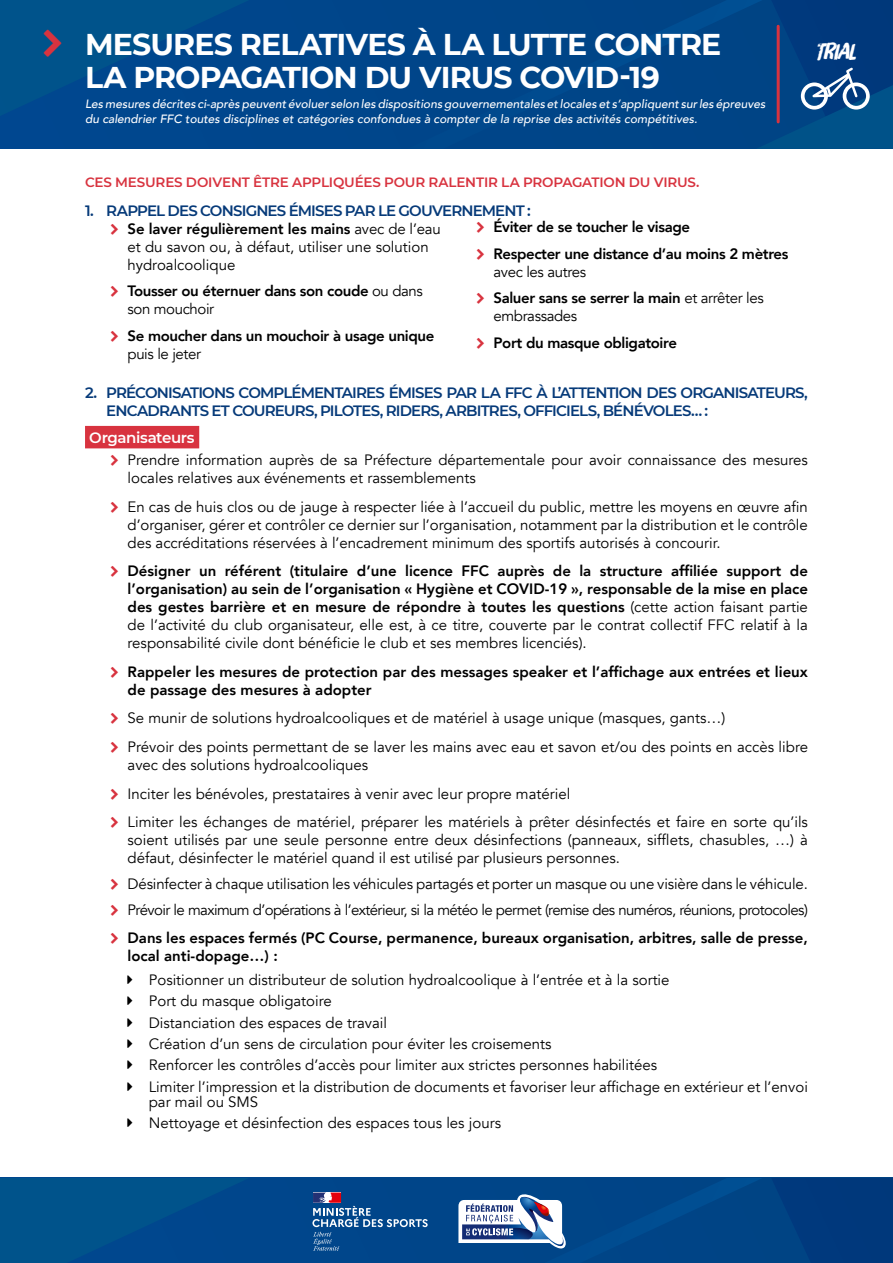
<style>
.page{position:relative;width:893px;height:1263px;background:#fff}
.page>*{position:absolute;margin:0;border:0;box-sizing:border-box;transform-origin:0 0}
.t1{font:700 30px/33px "Montserrat";letter-spacing:-.03em;color:#fff}
.t2{font:21.9px "Brush Up Too W01";letter-spacing:-.04em;color:#fff}
.t3{font:15px/18px "Avenir";color:#000}
.t4{font:800 15px/18px "Avenir";color:#000}
.t5{font:600 15px/18px "Montserrat";letter-spacing:-.055em;color:#063a79}
.t6{font:800 15px/18px "Avenir";letter-spacing:-.025em;color:#000}
.t7{font:15px/26.5px "Avenir";letter-spacing:-.025em;color:#000}
.t8{font:600 15px "Montserrat";letter-spacing:-.025em;color:#fff}
.t9{font:600 13.5px "Montserrat";letter-spacing:-.01em;color:#d8333f}
.t10{font:italic 500 12px/15px "Avenir";color:#fff}
.s1{font-weight:800}
.s2{font-weight:400}
</style>
<div class="page">
<div style="left:0;top:1178px;width:893px;height:85px;background:#004588"></div>
<svg style="left:771px;top:1178px;width:122px;height:85px"></svg>
<svg style="left:0;top:1178px;width:247px;height:85px"></svg>
<div style="left:0;top:0;width:893px;height:149px;background:#004589"></div>
<svg style="left:458px;top:1194px;width:108px;height:55px"></svg>
<svg style="left:312px;top:1192px;width:116px;height:58px"></svg>
<svg style="left:760px;top:0;width:133px;height:148px"></svg>
<hr style="left:777px;top:26px;width:3px;height:96px;background:#d8333f">
<div style="left:85px;top:426px;width:114px;height:22px;background:#d8333f"></div>
<svg style="left:0;top:0;width:248px;height:116px"></svg>
<h1 class="t1" style="left:85px;top:27px;width:638px">MESURES RELATIVES À LA LUTTE CONTRE<br>LA PROPAGATION DU VIRUS COVID-19</h1>
<p class="t10" style="left:85px;top:96px;width:682px">Les mesures décrites ci-après peuvent évoluer selon les dispositions gouvernementales et locales et s’appliquent sur les épreuves du calendrier FFC toutes disciplines et catégories confondues à compter de la reprise des activités compétitives.</p>
<h2 class="t2" style="left:815px;top:39px;width:43px">TRIAL</h2>
<p class="t9" style="left:85px;top:173px;width:616px">CES MESURES DOIVENT ÊTRE APPLIQUÉES POUR RALENTIR LA PROPAGATION DU VIRUS.</p>
<p class="t5" style="left:85px;top:201px;width:447px">1. RAPPEL DES CONSIGNES ÉMISES PAR LE GOUVERNEMENT :</p>
<p class="t3" style="left:128px;top:220px;width:315px"><span class="s1">Se laver régulièrement les mains</span> avec de l’eau et du savon ou, à défaut, utiliser une solution hydroalcoolique</p>
<p class="t6" style="left:128px;top:282px;width:297px">Tousser ou éternuer dans son coude <span class="s2">ou dans son mouchoir</span></p>
<p class="t6" style="left:128px;top:327px;width:308px">Se moucher dans un mouchoir à usage unique</p>
<p class="t7" style="left:128px;top:341px;width:75px">puis le jeter</p>
<p class="t6" style="left:493px;top:214px;width:296px;line-height:26.5px">Éviter de se toucher le visage<br>Respecter une distance d’au moins 2 mètres</p>
<p class="t7" style="left:493px;top:259px;width:272px">avec les autres<br><span class="s1">Saluer sans se serrer la main</span> et arrêter les</p>
<p class="t7" style="left:493px;top:303px;width:85px">embrassades</p>
<p class="t6" style="left:493px;top:334px;width:185px">Port du masque obligatoire</p>
<p class="t5" style="left:106px;top:383px;width:703px;text-indent:-21px">2. PRÉCONISATIONS COMPLÉMENTAIRES ÉMISES PAR LA FFC À L’ATTENTION DES ORGANISATEURS,<br>ENCADRANTS ET COUREURS, PILOTES, RIDERS, ARBITRES, OFFICIELS, BÉNÉVOLES… :</p>
<p class="t8" style="left:89px;top:427px;width:107px">Organisateurs</p>
<p class="t3" style="left:128px;top:451px;width:682px">Prendre information auprès de sa Préfecture départementale pour avoir connaissance des mesures locales relatives aux événements et rassemblements</p>
<p class="t3" style="left:128px;top:498px;width:682px;text-align:justify">En cas de huis clos ou de jauge à respecter liée à l’accueil du public, mettre les moyens en œuvre afin d’organiser, gérer et contrôler ce dernier sur l’organisation, notamment par la distribution et le contrôle des accréditations réservées à l’encadrement minimum des sportifs autorisés à concourir.</p>
<p class="t4" style="left:128px;top:562px;width:682px;text-align:justify">Désigner un référent (titulaire d’une licence FFC auprès de la structure affiliée support de l’organisation) au sein de l’organisation « Hygiène et COVID-19 », responsable de la mise en place des gestes barrière et en mesure de répondre à toutes les questions <span class="s2">(cette action faisant partie de l’activité du club organisateur, elle est, à ce titre, couverte par le contrat collectif FFC relatif à la responsabilité civile dont bénéficie le club et ses membres licenciés).</span></p>
<p class="t4" style="left:128px;top:663px;width:682px">Rappeler les mesures de protection par des messages speaker et l’affichage aux entrées et lieux de passage des mesures à adopter</p>
<p class="t3" style="left:128px;top:704px;width:682px;line-height:28.7px">Se munir de solutions hydroalcooliques et de matériel à usage unique (masques, gants…)<br>Prévoir des points permettant de se laver les mains avec eau et savon et/ou des points en accès libre</p>
<p class="t3" style="left:128px;top:751px;width:682px;line-height:28.7px">avec des solutions hydroalcooliques<br>Inciter les bénévoles, prestataires à venir avec leur propre matériel<br>Limiter les échanges de matériel, préparer les matériels à prêter désinfectés et faire en sorte qu’ils</p>
<p class="t3" style="left:128px;top:831px;width:682px">soient utilisés par une seule personne entre deux désinfections (panneaux, sifflets, chasubles, …) à défaut, désinfecter le matériel quand il est utilisé par plusieurs personnes.</p>
<p class="t3" style="left:128px;top:871px;width:682px;line-height:25.7px">Désinfecter à chaque utilisation les véhicules partagés et porter un masque ou une visière dans le véhicule.<br>Prévoir le maximum d’opérations à l’extérieur, si la météo le permet (remise des numéros, réunions, protocoles)</p>
<p class="t4" style="left:128px;top:929px;width:682px">Dans les espaces fermés (PC Course, permanence, bureaux organisation, arbitres, salle de presse, local anti-dopage…) :</p>
<p class="t3" style="left:149px;top:969px;width:661px;line-height:21.5px">Positionner un distributeur de solution hydroalcoolique à l’entrée et à la sortie<br>Port du masque obligatoire<br>Distanciation des espaces de travail<br>Création d’un sens de circulation pour éviter les croisements<br>Renforcer les contrôles d’accès pour limiter aux strictes personnes habilitées<br>Limiter l’impression et la distribution de documents et favoriser leur affichage en extérieur et l’envoi</p>
<p class="t3" style="left:149px;top:1091px;width:354px;line-height:21.3px">par mail ou SMS<br>Nettoyage et désinfection des espaces tous les jours</p>
</div>
